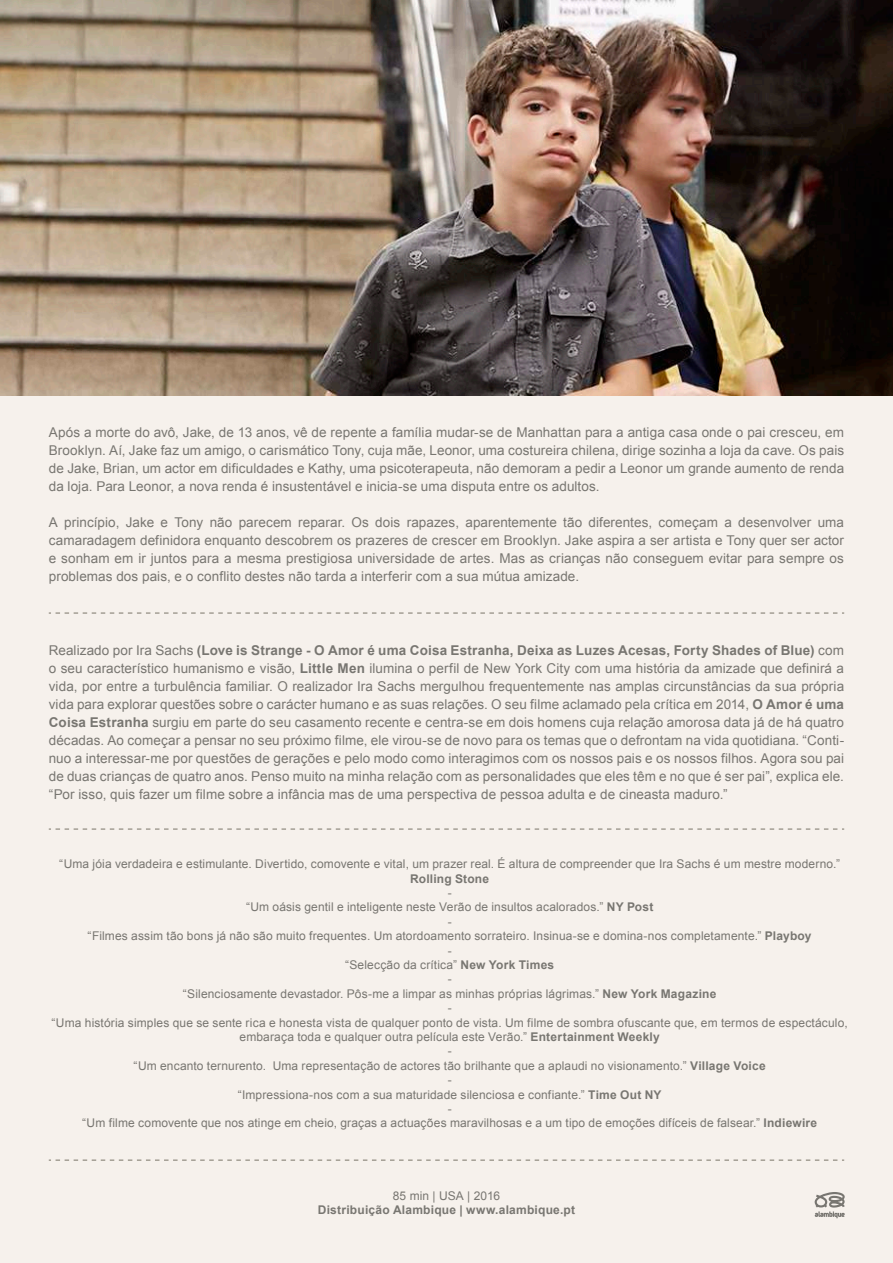
<style>
.page{position:relative;width:893px;height:1263px;background:#f6f1ec}
.page>*{position:absolute;margin:0;border:0;box-sizing:border-box;transform-origin:0 0}
.t1{font:13.5px/18px "Arial";letter-spacing:.005em;color:#787671;text-align:justify}
.t2{font:12px/14.4px "Arial";letter-spacing:.01em;color:#787671;text-align:center}
.t3{font:700 12px "Arial";letter-spacing:.015em;color:#787671}
.s1{font-weight:700}
</style>
<div class="page">
<svg style="left:815px;top:1192px;width:30px;height:26px"></svg>
<svg style="left:49px;top:828px;width:795px;height:2px"></svg>
<svg style="left:49px;top:612px;width:795px;height:2px"></svg>
<svg style="left:49px;top:1159px;width:795px;height:2px"></svg>
<img style="left:0;top:0;width:893px;height:395px">
<p class="t1" style="left:49px;top:423px;width:797px">Após a morte do avô, Jake, de 13 anos, vê de repente a família mudar-se de Manhattan para a antiga casa onde o pai cresceu, em Brooklyn. Aí, Jake faz um amigo, o carismático Tony, cuja mãe, Leonor, uma costureira chilena, dirige sozinha a loja da cave. Os pais de Jake, Brian, um actor em dificuldades e Kathy, uma psicoterapeuta, não demoram a pedir a Leonor um grande aumento de renda da loja. Para Leonor, a nova renda é insustentável e inicia-se uma disputa entre os adultos.</p>
<p class="t1" style="left:49px;top:513px;width:797px">A princípio, Jake e Tony não parecem reparar. Os dois rapazes, aparentemente tão diferentes, começam a desenvolver uma camaradagem definidora enquanto descobrem os prazeres de crescer em Brooklyn. Jake aspira a ser artista e Tony quer ser actor e sonham em ir juntos para a mesma prestigiosa universidade de artes. Mas as crianças não conseguem evitar para sempre os problemas dos pais, e o conflito destes não tarda a interferir com a sua mútua amizade.</p>
<p class="t1" style="left:49px;top:641px;width:797px">Realizado por Ira Sachs <span class="s1">(Love is Strange - O Amor é uma Coisa Estranha, Deixa as Luzes Acesas, Forty Shades of Blue)</span> com o seu característico humanismo e visão, <span class="s1">Little Men</span> ilumina o perfil de New York City com uma história da amizade que definirá a vida, por entre a turbulência familiar. O realizador Ira Sachs mergulhou frequentemente nas amplas circunstâncias da sua própria vida para explorar questões sobre o carácter humano e as suas relações. O seu filme aclamado pela crítica em 2014, <span class="s1">O Amor é uma Coisa Estranha</span> surgiu em parte do seu casamento recente e centra-se em dois homens cuja relação amorosa data já de há quatro décadas. Ao começar a pensar no seu próximo filme, ele virou-se de novo para os temas que o defrontam na vida quotidiana. “Conti&shy;nuo a interessar-me por questões de gerações e pelo modo como interagimos com os nossos pais e os nossos filhos. Agora sou pai de duas crianças de quatro anos. Penso muito na minha relação com as personalidades que eles têm e no que é ser pai”, explica ele. “Por isso, quis fazer um filme sobre a infância mas de uma perspectiva de pessoa adulta e de cineasta maduro.”</p>
<p class="t2" style="left:59px;top:857px;width:782px">“Uma jóia verdadeira e estimulante. Divertido, comovente e vital, um prazer real. É altura de compreender que Ira Sachs é um mestre moderno.”</p>
<p class="t3" style="left:410px;top:872px;width:81px">Rolling Stone</p>
<p class="t2" style="left:52px;top:885px;width:798px">-<br>“Um oásis gentil e inteligente neste Verão de insultos acalorados.” <span class="s1">NY Post<br></span>-<br>“Filmes assim tão bons já não são muito frequentes. Um atordoamento sorrateiro. Insinua-se e domina-nos completamente.” <span class="s1">Playboy<br></span>-<br>“Selecção da crítica” <span class="s1">New York Times<br></span>-<br>“Silenciosamente devastador. Pôs-me a limpar as minhas próprias lágrimas.” <span class="s1">New York Magazine<br></span>-<br>“Uma história simples que se sente rica e honesta vista de qualquer ponto de vista. Um filme de sombra ofuscante que, em termos de espectáculo, embaraça toda e qualquer outra película este Verão.” <span class="s1">Entertainment Weekly<br></span>-<br>“Um encanto ternurento. Uma representação de actores tão brilhante que a aplaudi no visionamento.” <span class="s1">Village Voice<br></span>-<br>“Impressiona-nos com a sua maturidade silenciosa e confiante.” <span class="s1">Time Out NY<br></span>-<br>“Um filme comovente que nos atinge em cheio, graças a actuações maravilhosas e a um tipo de emoções difíceis de falsear.” <span class="s1">Indiewire</span></p>
<p class="t2" style="left:393px;top:1188px;width:109px">85 min | USA | 2016</p>
<p class="t3" style="left:318px;top:1203px;width:259px">Distribuição Alambique | www.alambique.pt</p>
</div>
